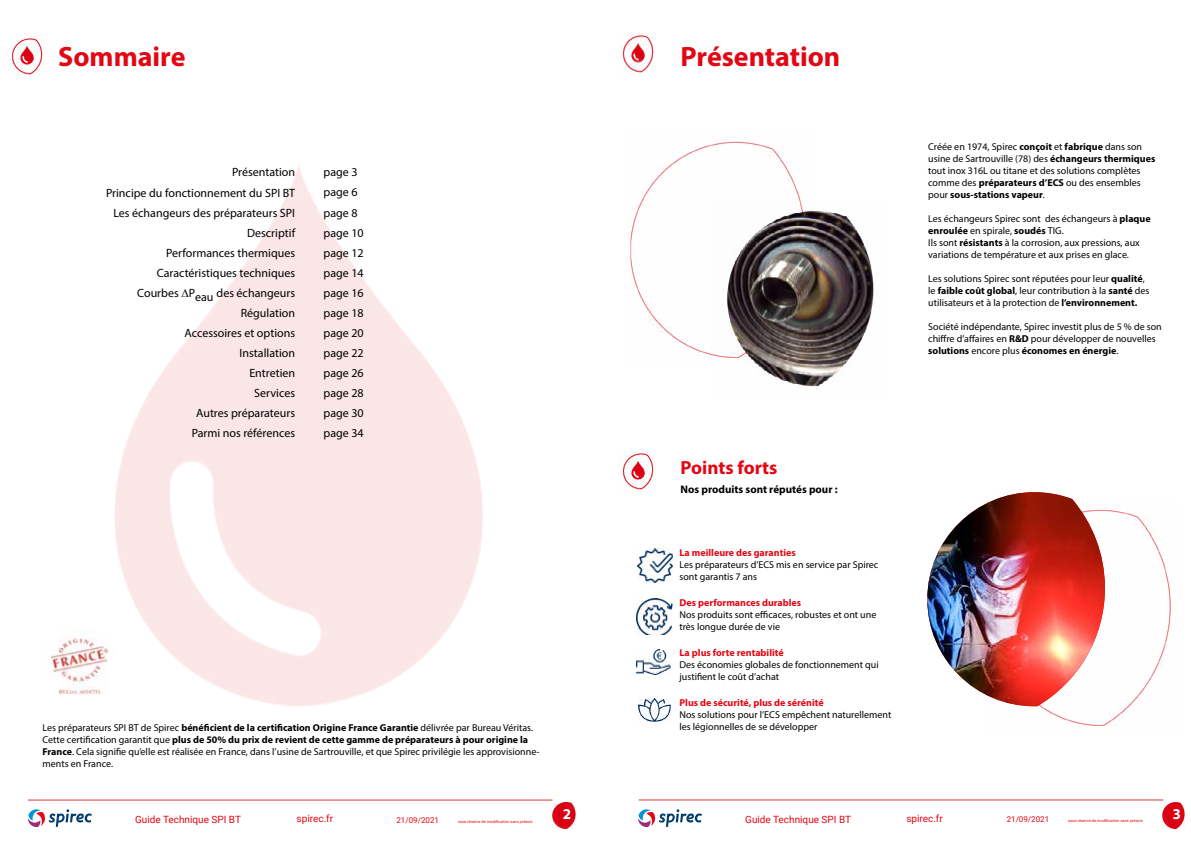
<style>
.page{position:relative;width:1191px;height:842px;background:#fff}
.page>*{position:absolute;margin:0;border:0;box-sizing:border-box;transform-origin:0 0}
.t1{font:700 28px "Myriad Pro";color:#e30613}
.t2{font:700 19px "Myriad Pro";color:#e30613}
.t3{font:700 15px "Myriad Pro";color:#fff}
.t4{font:12px/20.1px "Myriad Pro";color:#000;text-align:right}
.t5{font:700 11px "Myriad Pro";color:#000}
.t6{font:10px/12px "Myriad Pro";color:#000}
.t7{font:700 10px "Myriad Pro";color:#e30613}
.t8{font:10px "Roboto";color:#e30613}
.t9{font:8px "Roboto";color:#e30613}
.t10{font:4px "Roboto";color:#e30613}
.s1{font-weight:700}
</style>
<div class="page">
<svg style="left:638px;top:809px;width:64px;height:18px"></svg>
<hr style="left:639px;top:799px;width:524px;height:1px;background:#d83832">
<img style="left:553px;top:802px;width:22px;height:26px">
<img style="left:1162px;top:802px;width:22px;height:26px">
<hr style="left:28px;top:799px;width:524px;height:1px;background:#d83832">
<svg style="left:28px;top:809px;width:64px;height:18px"></svg>
<img style="left:637px;top:548px;width:35px;height:35px">
<img style="left:637px;top:599px;width:36px;height:36px">
<img style="left:638px;top:698px;width:33px;height:24px">
<img style="left:636px;top:649px;width:35px;height:25px">
<img style="left:43px;top:631px;width:71px;height:65px">
<img style="left:630px;top:141px;width:171px;height:214px">
<img style="left:1027px;top:510px;width:144px;height:216px">
<img style="left:9px;top:36px;width:34px;height:39px">
<img style="left:712px;top:201px;width:162px;height:189px">
<img style="left:622px;top:33px;width:32px;height:40px">
<img style="left:620px;top:451px;width:34px;height:39px">
<img style="left:927px;top:492px;width:178px;height:214px">
<h1 class="t1" style="left:58px;top:38px;width:129px">Sommaire</h1>
<h1 class="t1" style="left:680px;top:39px;width:161px">Présentation</h1>
<p class="t4" style="left:106px;top:162px;width:191px">Présentation<br>Principe du fonctionnement du SPI BT<br>Les échangeurs des préparateurs SPI<br>Descriptif<br>Performances thermiques<br>Caractéristiques techniques<br>Courbes Peau des échangeurs<br>Régulation<br>Accessoires et options<br>Installation<br>Entretien<br>Services<br>Autres préparateurs<br>Parmi nos références</p>
<p class="t4" style="left:323px;top:162px;width:42px;text-align:left">page 3 page 6 page 8 page 10 page 12 page 14 page 16 page 18 page 20 page 22 page 26 page 28 page 30 page 34</p>
<h2 class="t2" style="left:680px;top:455px;width:98px">Points forts</h2>
<p class="t5" style="left:680px;top:482px;width:159px">Nos produits sont réputés pour :</p>
<p class="t6" style="left:928px;top:140px;width:229px">Créée en 1974, Spirec <span class="s1">conçoit</span> et <span class="s1">fabrique</span> dans son usine de Sartrouville (78) des <span class="s1">échangeurs thermiques </span>tout inox 316L ou titane et des solutions complètes comme des <span class="s1">préparateurs d’ECS</span> ou des ensembles pour <span class="s1">sous-stations vapeur</span>.</p>
<p class="t6" style="left:928px;top:212px;width:224px">Les échangeurs Spirec sont des échangeurs à <span class="s1">plaque enroulée</span> en spirale, <span class="s1">soudés</span> TIG.<br>Ils sont <span class="s1">résistants</span> à la corrosion, aux pressions, aux variations de température et aux prises en glace.</p>
<p class="t6" style="left:928px;top:272px;width:223px">Les solutions Spirec sont réputées pour leur <span class="s1">qualité</span>, le <span class="s1">faible coût global</span>, leur contribution à la <span class="s1">santé</span> des utilisateurs et à la protection de <span class="s1">l’environnement.</span></p>
<p class="t6" style="left:928px;top:320px;width:235px">Société indépendante, Spirec investit plus de 5 % de son chiffre d’affaires en <span class="s1">R&amp;D</span> pour développer de nouvelles <span class="s1">solutions</span> encore plus <span class="s1">économes en énergie</span>.</p>
<p class="t6" style="left:43px;top:721px;width:499px">Les préparateurs SPI BT de Spirec <span class="s1">bénéficient de la certification Origine France Garantie</span> délivrée par Bureau Véritas.<br>Cette certification garantit que <span class="s1">plus de 50% du prix de revient de cette gamme de préparateurs à pour origine la France</span>. Cela signifie qu’elle est réalisée en France, dans l’usine de Sartrouville, et que Spirec privilégie les approvisionne&shy;ments en France.</p>
<p class="t7" style="left:679px;top:546px;width:118px">La meilleure des garanties</p>
<p class="t6" style="left:679px;top:558px;width:200px">Les préparateurs d’ECS mis en service par Spirec sont garantis 7 ans</p>
<p class="t7" style="left:679px;top:596px;width:123px">Des performances durables</p>
<p class="t6" style="left:679px;top:608px;width:198px">Nos produits sont efficaces, robustes et ont une très longue durée de vie</p>
<p class="t7" style="left:679px;top:646px;width:106px">La plus forte rentabilité</p>
<p class="t6" style="left:679px;top:658px;width:201px">Des économies globales de fonctionnement qui justifient le coût d’achat</p>
<p class="t7" style="left:679px;top:696px;width:146px">Plus de sécurité, plus de sérénité</p>
<p class="t6" style="left:679px;top:708px;width:213px">Nos solutions pour l’ECS empêchent naturellement les légionnelles de se développer</p>
<h3 class="t3" style="left:563px;top:804px;width:9px">2</h3>
<p class="t8" style="left:906px;top:811px;width:38px">spirec.fr</p>
<p class="t8" style="left:135px;top:812px;width:107px">Guide Technique SPI BT</p>
<p class="t8" style="left:297px;top:812px;width:38px">spirec.fr</p>
<p class="t9" style="left:396px;top:814px;width:44px">21/09/2021</p>
<p class="t10" style="left:458px;top:818px;width:76px">sous réserve de modification sans préavis</p>
<p class="t8" style="left:745px;top:812px;width:107px">Guide Technique SPI BT</p>
<p class="t9" style="left:1006px;top:814px;width:44px">21/09/2021</p>
<p class="t10" style="left:1068px;top:818px;width:76px">sous réserve de modification sans préavis</p>
<h3 class="t3" style="left:1173px;top:804px;width:9px">3</h3>
</div>
